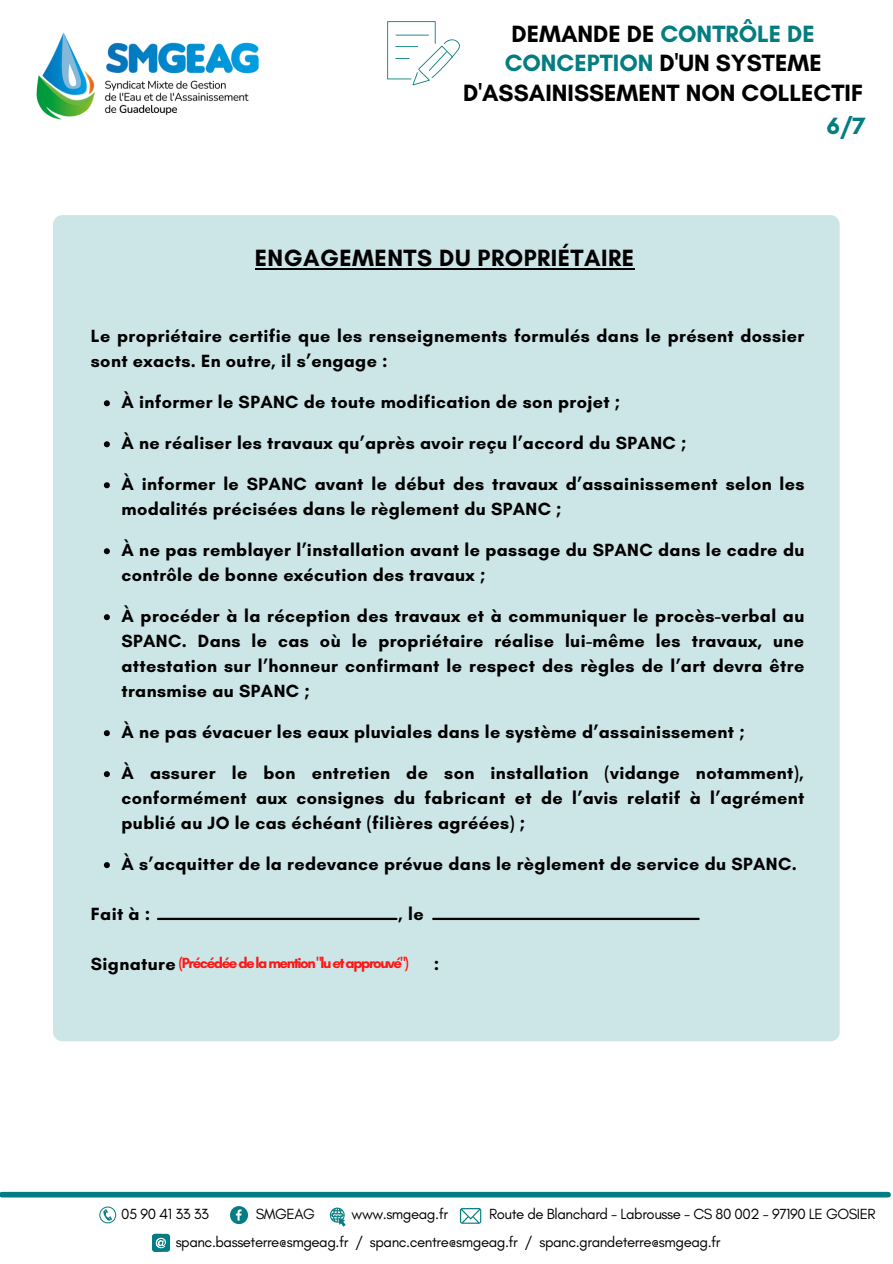
<style>
.page{position:relative;width:893px;height:1264px;background:#fff}
.page>*{position:absolute;margin:0;border:0;box-sizing:border-box;transform-origin:0 0}
.t1{font:700 24px/29.2px "Glacial Indifference";color:#000;text-align:center}
.t2{font:700 24px "Glacial Indifference";letter-spacing:.02em;color:#000}
.t3{font:700 24px "Glacial Indifference";color:#047d82}
.t4{font:700 18px/25px "Glacial Indifference";letter-spacing:.02em;color:#000}
.t5{font:15px/28px "Glacial Indifference";letter-spacing:-.03em;color:#000}
.t6{font:700 15px "Glacial Indifference";letter-spacing:-.095em;color:#ff1616}
.s1{color:#047d82}
.s2{font-size:18px;color:#000}
</style>
<div class="page">
<svg style="left:387px;top:21px;width:73px;height:64px"></svg>
<div style="left:53px;top:215px;width:786px;height:826px;background:#cce5e6;border-radius:9px"></div>
<svg style="left:104px;top:400px;width:6px;height:6px"></svg>
<svg style="left:104px;top:441px;width:6px;height:6px"></svg>
<svg style="left:104px;top:482px;width:6px;height:6px"></svg>
<svg style="left:104px;top:548px;width:6px;height:6px"></svg>
<svg style="left:104px;top:614px;width:6px;height:6px"></svg>
<svg style="left:104px;top:730px;width:6px;height:6px"></svg>
<svg style="left:104px;top:771px;width:6px;height:6px"></svg>
<svg style="left:104px;top:862px;width:6px;height:6px"></svg>
<hr style="left:255px;top:268px;width:379px;height:2px;background:#000">
<img style="left:36px;top:32px;width:223px;height:88px">
<div style="left:2px;top:1191px;width:886px;height:6px;background:#047d82"></div>
<svg style="left:99px;top:1206px;width:17px;height:17px"></svg>
<svg style="left:460px;top:1208px;width:21px;height:15px"></svg>
<div style="left:152px;top:1233px;width:18px;height:18px;background:#047d82;border-radius:3px"></div>
<svg style="left:152px;top:1233px;width:14px;height:18px"></svg>
<svg style="left:330px;top:1207px;width:15px;height:19px"></svg>
<svg style="left:230px;top:1206px;width:18px;height:17px"></svg>
<hr style="left:158px;top:917px;width:238px;height:3px;background:#000">
<hr style="left:433px;top:917px;width:265px;height:3px;background:#000">
<h1 class="t1" style="left:463px;top:19px;width:401px">DEMANDE DE <span class="s1">CONTRÔLE DE<br>CONCEPTION</span> D'UN SYSTEME<br>D'ASSAINISSEMENT NON COLLECTIF</h1>
<h1 class="t3" style="left:826px;top:111px;width:41px">6/7</h1>
<h1 class="t2" style="left:255px;top:243px;width:381px">ENGAGEMENTS DU PROPRIÉTAIRE</h1>
<p class="t4" style="left:91px;top:323px;width:715px">Le propriétaire certifie que les renseignements formulés dans le présent dossier sont exacts. En outre, il s’engage :</p>
<p class="t4" style="left:121px;top:389px;width:500px">À informer le SPANC de toute modification de son projet ;</p>
<p class="t4" style="left:121px;top:430px;width:566px">À ne réaliser les travaux qu’après avoir reçu l’accord du SPANC ;</p>
<p class="t4" style="left:121px;top:471px;width:684px">À informer le SPANC avant le début des travaux d’assainissement selon les modalités précisées dans le règlement du SPANC ;</p>
<p class="t4" style="left:121px;top:537px;width:684px">À ne pas remblayer l’installation avant le passage du SPANC dans le cadre du contrôle de bonne exécution des travaux ;</p>
<p class="t4" style="left:121px;top:603px;width:684px;text-align:justify">À procéder à la réception des travaux et à communiquer le procès-verbal au SPANC. Dans le cas où le propriétaire réalise lui-même les travaux, une attestation sur l’honneur confirmant le respect des règles de l’art devra être transmise au SPANC ;</p>
<p class="t4" style="left:121px;top:719px;width:624px">À ne pas évacuer les eaux pluviales dans le système d’assainissement ;</p>
<p class="t4" style="left:121px;top:760px;width:8px">À</p>
<p class="t4" style="left:121px;top:760px;width:684px;text-align:justify;text-indent:29px">assurer le bon entretien de son installation (vidange notamment), conformément aux consignes du fabricant et de l’avis relatif à l’agrément publié au JO le cas échéant (filières agréées) ;</p>
<p class="t4" style="left:121px;top:851px;width:676px">À s’acquitter de la redevance prévue dans le règlement de service du SPANC.</p>
<p class="t4" style="left:91px;top:901px;width:61px">Fait à :</p>
<p class="t4" style="left:398px;top:901px;width:27px">, le</p>
<p class="t6" style="left:91px;top:953px;width:319px"><span class="s2">Signature</span> (Précédéedelamention"luetapprouvé")</p>
<p class="t4" style="left:433px;top:951px;width:7px">:</p>
<p class="t5" style="left:256px;top:1199px;width:61px">SMGEAG</p>
<p class="t5" style="left:351px;top:1199px;width:98px">www.smgeag.fr</p>
<p class="t5" style="left:489px;top:1199px;width:388px">Route de Blanchard - Labrousse - CS 80 002 - 97190 LE GOSIER</p>
<p class="t5" style="left:176px;top:1199px;width:546px;text-indent:-54px">05 90 41 33 33<br>spanc.basseterre@smgeag.fr / spanc.centre@smgeag.fr / spanc.grandeterre@smgeag.fr</p>
</div>
